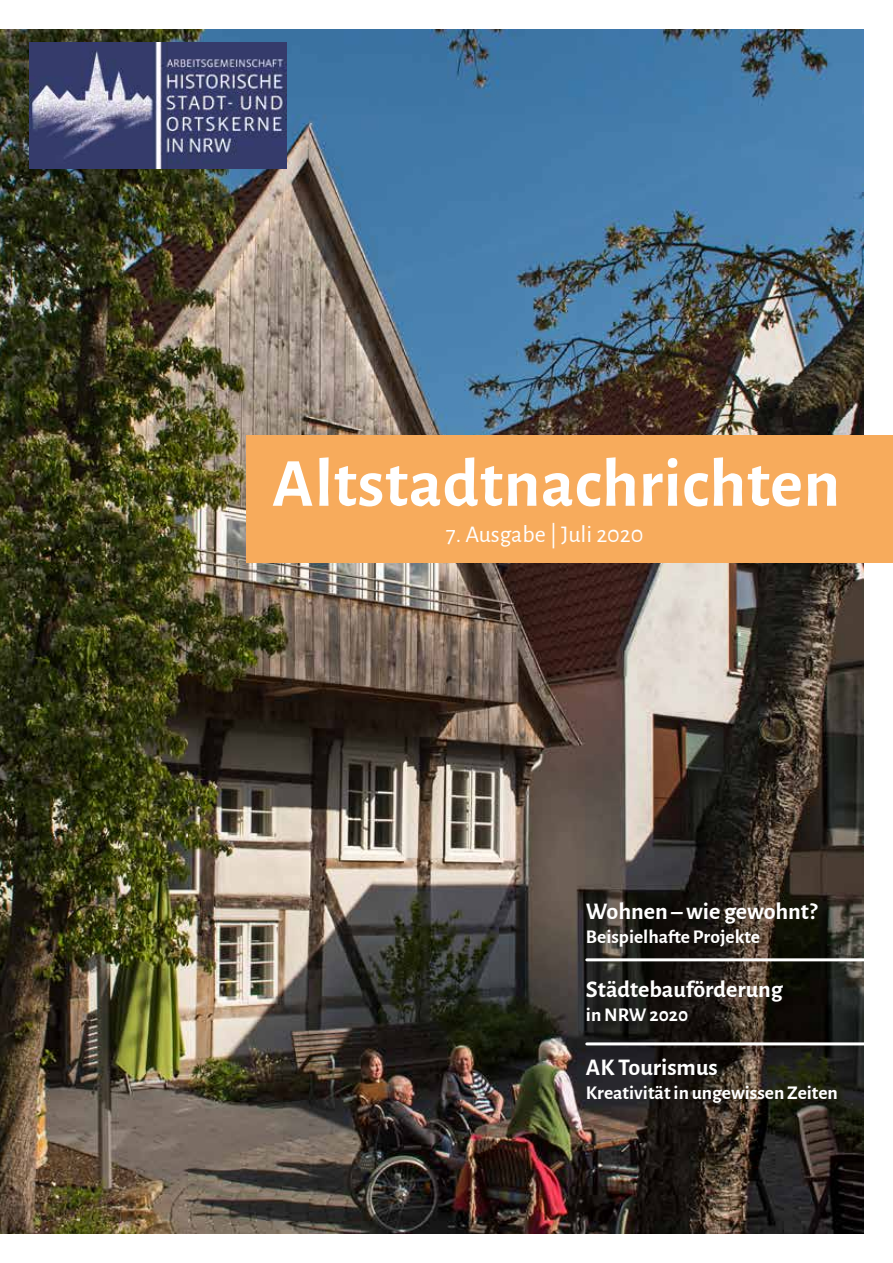
<style>
.page{position:relative;width:893px;height:1263px;background:#fff}
.page>*{position:absolute;margin:0;border:0;box-sizing:border-box;transform-origin:0 0}
.t1{font:700 69px "Alegreya Sans";letter-spacing:.01em;color:#fff}
.t2{font:700 24px "Alegreya Sans";color:#fff}
.t3{font:24px "Alegreya Sans";color:#fff}
.t4{font:700 19.5px "Alegreya Sans";color:#fff}
</style>
<div class="page">
<img style="left:0;top:30px;width:863px;height:1203px">
<div style="left:247px;top:435px;width:646px;height:127px;background:#f7ab5c"></div>
<hr style="left:587px;top:1042px;width:277px;height:3px;background:#fff">
<hr style="left:587px;top:958px;width:277px;height:3px;background:#fff">
<img style="left:29px;top:43px;width:257px;height:125px">
<h1 class="t1" style="left:272px;top:433px;width:569px">Altstadtnachrichten</h1>
<p class="t3" style="left:446px;top:517px;width:199px">7. Ausgabe | Juli 2020</p>
<p class="t2" style="left:586px;top:894px;width:233px">Wohnen – wie gewohnt?</p>
<p class="t4" style="left:586px;top:922px;width:176px">Beispielhafte Projekte</p>
<p class="t2" style="left:586px;top:972px;width:198px">Städtebauförderung</p>
<p class="t4" style="left:586px;top:1000px;width:104px">in NRW 2020</p>
<p class="t2" style="left:586px;top:1050px;width:133px">AK Tourismus</p>
<p class="t4" style="left:586px;top:1078px;width:253px">Kreativität in ungewissen Zeiten</p>
</div>
